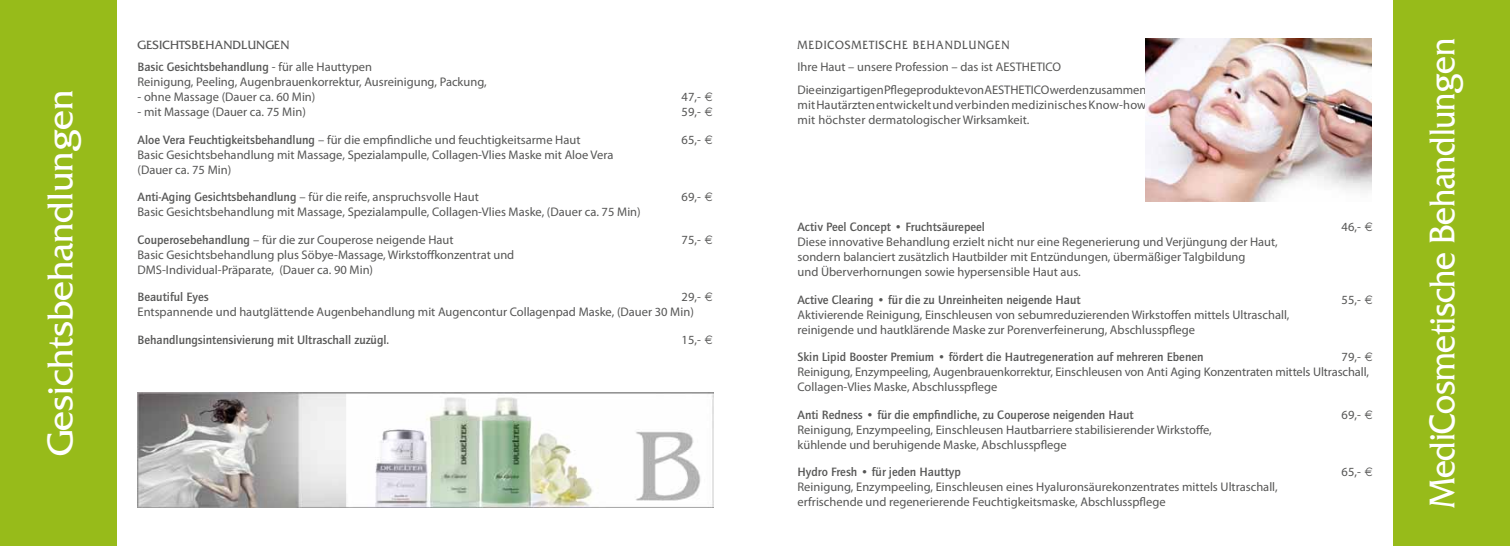
<style>
.page{position:relative;width:1510px;height:546px;background:#fff}
.page>*{position:absolute;margin:0;border:0;box-sizing:border-box;transform-origin:0 0}
.t1{font:37.5px "Friz Quadrata";letter-spacing:-.01em;color:#fff;scale:.9 1}
.t2{font:37.5px "Friz Quadrata";letter-spacing:-.01em;color:#fff}
.t3{font:12.5px/15px "Myriad Pro";color:#565655}
.t4{font:700 12.5px "Quay Itc T";color:#565655}
.t5{font:12.5px "Friz Quadrata";letter-spacing:.075em;color:#565655;scale:.9 1}
.t6{font:12.5px "Friz Quadrata";letter-spacing:.005em;color:#565655}
.s1{font-family:"Myriad Pro";font-weight:400}
.s2{font-family:"Euro Sans"}
.s3{font-family:"Quay Itc T";font-weight:700}
</style>
<div class="page">
<div style="left:0;top:0;width:117px;height:546px;background:#97bb1a"></div>
<div style="left:1393px;top:0;width:116px;height:546px;background:#97bb1a"></div>
<img style="left:1145px;top:39px;width:226px;height:162px">
<img style="left:137px;top:392px;width:576px;height:115px">
<h1 class="t2" style="left:39px;top:456px;width:368px;rotate:-90deg">Gesichtsbehandlungen</h1>
<p class="t6" style="left:137px;top:38px;width:153px">GESICHTSBEHANDLUNGEN</p>
<p class="t4" style="left:137px;top:60px;width:236px">Basic Gesichtsbehandlung <span class="s1">- für alle Hauttypen</span></p>
<p class="t3" style="left:137px;top:74px;width:351px">Reinigung, Peeling, Augenbrauenkorrektur, Ausreinigung, Packung,</p>
<p class="t3" style="left:137px;top:89px;width:179px">- ohne Massage (Dauer ca. 60 Min)</p>
<p class="t3" style="left:681px;top:89px;width:33px">47,- <span class="s2">E</span></p>
<p class="t3" style="left:137px;top:104px;width:170px">- mit Massage (Dauer ca. 75 Min)</p>
<p class="t3" style="left:681px;top:104px;width:33px">59,- <span class="s2">E</span></p>
<p class="t3" style="left:137px;top:132px;width:444px"><span class="s3">Aloe Vera Feuchtigkeitsbehandlung</span> – für die empfindliche und feuchtigkeitsarme Haut</p>
<p class="t3" style="left:681px;top:132px;width:33px">65,- <span class="s2">E</span></p>
<p class="t3" style="left:137px;top:147px;width:477px">Basic Gesichtsbehandlung mit Massage, Spezialampulle, Collagen-Vlies Maske mit Aloe Vera (Dauer ca. 75 Min)</p>
<p class="t3" style="left:137px;top:189px;width:343px"><span class="s3">Anti-Aging Gesichtsbehandlung</span> – für die reife, anspruchsvolle Haut</p>
<p class="t3" style="left:681px;top:189px;width:33px">69,- <span class="s2">E</span></p>
<p class="t3" style="left:137px;top:204px;width:505px">Basic Gesichtsbehandlung mit Massage, Spezialampulle, Collagen-Vlies Maske, (Dauer ca. 75 Min)</p>
<p class="t3" style="left:137px;top:232px;width:317px"><span class="s3">Couperosebehandlung</span> – für die zur Couperose neigende Haut</p>
<p class="t3" style="left:681px;top:232px;width:33px">75,- <span class="s2">E</span></p>
<p class="t3" style="left:137px;top:247px;width:378px">Basic Gesichtsbehandlung plus Söbye-Massage, Wirkstoffkonzentrat und<br>DMS-Individual-Präparate, (Dauer ca. 90 Min)</p>
<p class="t4" style="left:137px;top:290px;width:73px">Beautiful Eyes</p>
<p class="t3" style="left:137px;top:289px;width:577px;text-indent:544px">29,- <span class="s2">E<br></span>Entspannende und hautglättende Augenbehandlung mit Augencontur Collagenpad Maske, (Dauer 30 Min)</p>
<p class="t4" style="left:137px;top:332px;width:253px">Behandlungsintensivierung mit Ultraschall zuzügl.</p>
<p class="t3" style="left:681px;top:332px;width:33px">15,- <span class="s2">E</span></p>
<p class="t5" style="left:797px;top:38px;width:237px">MEDICOSMETISCHE BEHANDLUNGEN</p>
<p class="t3" style="left:797px;top:56px;width:350px;line-height:22.5px">Ihre Haut – unsere Profession – das ist AESTHETICO<br>Die einzigartigen Pflegeprodukte von AESTHETICO werden zusammen</p>
<p class="t3" style="left:797px;top:97px;width:350px">mit Hautärzten entwickelt und verbinden medizinisches Know-how mit höchster dermatologischer Wirksamkeit.</p>
<p class="t4" style="left:797px;top:220px;width:189px">Activ Peel Concept • Fruchtsäurepeel</p>
<p class="t3" style="left:1341px;top:219px;width:33px">46,- <span class="s2">E</span></p>
<p class="t3" style="left:797px;top:234px;width:482px">Diese innovative Behandlung erzielt nicht nur eine Regenerierung und Verjüngung der Haut, sondern balanciert zusätzlich Hautbilder mit Entzündungen, übermäßiger Talgbildung<br>und Überverhornungen sowie hypersensible Haut aus.</p>
<p class="t4" style="left:797px;top:292px;width:285px">Active Clearing • für die zu Unreinheiten neigende Haut</p>
<p class="t3" style="left:1341px;top:292px;width:33px">55,- <span class="s2">E</span></p>
<p class="t3" style="left:797px;top:307px;width:493px">Aktivierende Reinigung, Einschleusen von sebumreduzierenden Wirkstoffen mittels Ultraschall, reinigende und hautklärende Maske zur Porenverfeinerung, Abschlusspflege</p>
<p class="t4" style="left:797px;top:350px;width:407px">Skin Lipid Booster Premium • fördert die Hautregeneration auf mehreren Ebenen</p>
<p class="t3" style="left:797px;top:349px;width:576px;text-indent:544px">79,- <span class="s2">E<br></span>Reinigung, Enzympeeling, Augenbrauenkorrektur, Einschleusen von Anti Aging Konzentraten mittels Ultraschall,<br>Collagen-Vlies Maske, Abschlusspflege</p>
<p class="t4" style="left:797px;top:407px;width:338px">Anti Redness • für die empfindliche, zu Couperose neigenden Haut</p>
<p class="t3" style="left:1341px;top:407px;width:33px">69,- <span class="s2">E</span></p>
<p class="t3" style="left:797px;top:422px;width:416px">Reinigung, Enzympeeling, Einschleusen Hautbarriere stabilisierender Wirkstoffe, kühlende und beruhigende Maske, Abschlusspflege</p>
<p class="t4" style="left:797px;top:465px;width:165px">Hydro Fresh • für jeden Hauttyp</p>
<p class="t3" style="left:1341px;top:464px;width:33px">65,- <span class="s2">E</span></p>
<p class="t3" style="left:797px;top:479px;width:482px">Reinigung, Enzympeeling, Einschleusen eines Hyaluronsäurekonzentrates mittels Ultraschall, erfrischende und regenerierende Feuchtigkeitsmaske, Abschlusspflege</p>
<h1 class="t1" style="left:1421px;top:508px;width:523px;rotate:-90deg">MediCosmetische Behandlungen</h1>
</div>
